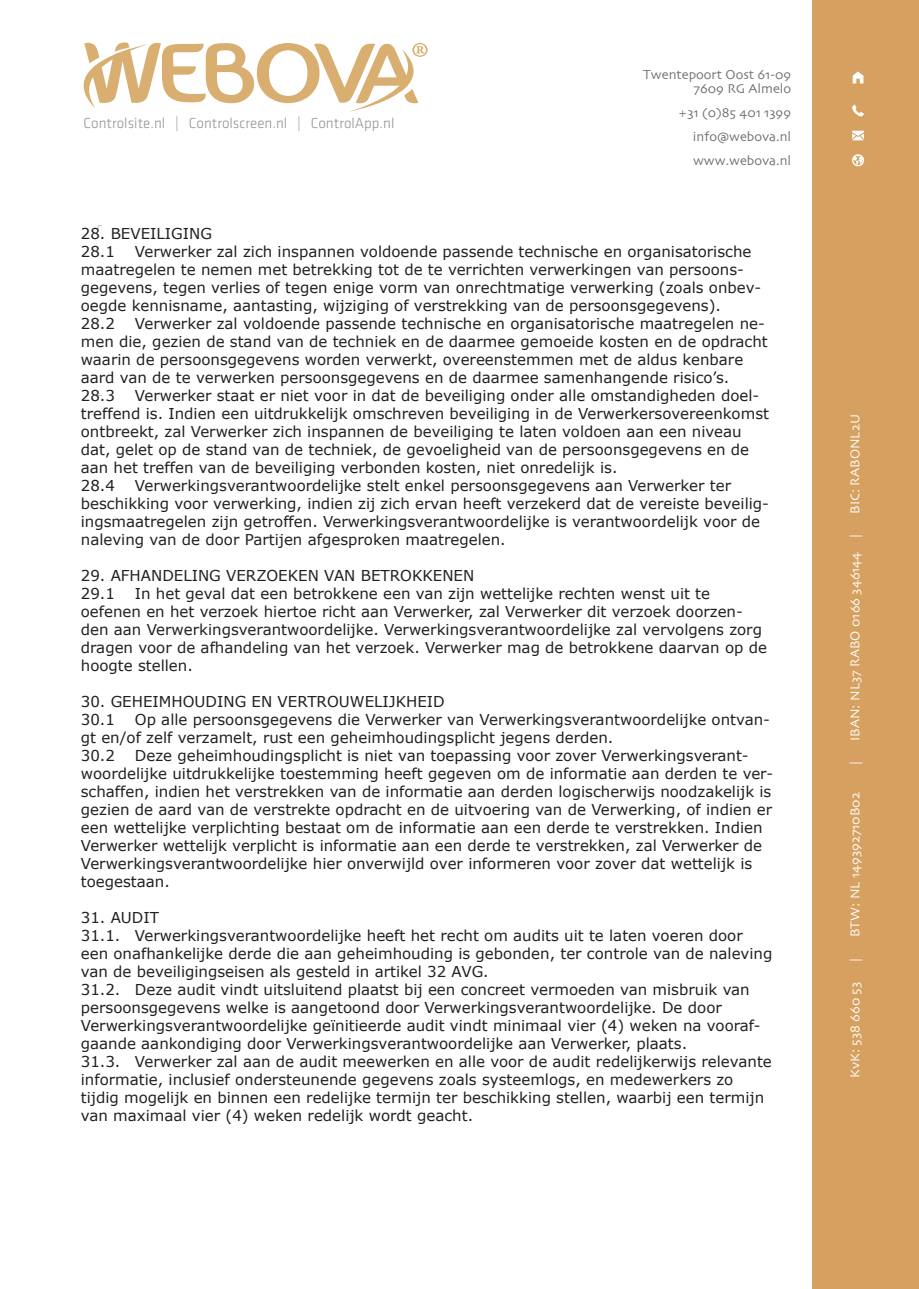
<style>
.page{position:relative;width:919px;height:1289px;background:#fff}
.page>*{position:absolute;margin:0;border:0;box-sizing:border-box;transform-origin:0 0}
.t1{font:15px/18px "Verdana";color:#231f20}
.t2{font:300 15px "Klavika";color:#8f9194}
.t3{font:13.5px "Skia Regular 1 1";color:#6c6d70}
.t4{font:13.5px "Skia Regular 1 1";color:#fff}
</style>
<div class="page">
<div style="left:812px;top:0;width:106px;height:1288px;background:#d6a160"></div>
<svg style="left:852px;top:105px;width:11px;height:11px"></svg>
<svg style="left:852px;top:72px;width:11px;height:11px"></svg>
<svg style="left:852px;top:154px;width:12px;height:12px"></svg>
<svg style="left:852px;top:131px;width:11px;height:9px"></svg>
<svg style="left:83px;top:42px;width:345px;height:70px"></svg>
<p class="t2" style="left:84px;top:115px;width:312px">Controlsite.nl | Controlscreen.nl | ControlApp.nl</p>
<p class="t3" style="left:643px;top:67px;width:149px">Twentepoort Oost 61-09</p>
<p class="t3" style="left:693px;top:80px;width:99px">7609 RG Almelo</p>
<p class="t3" style="left:678px;top:104px;width:115px">+31 (0)85 401 1399</p>
<p class="t3" style="left:693px;top:128px;width:100px">info@webova.nl</p>
<p class="t3" style="left:693px;top:152px;width:100px">www.webova.nl</p>
<p class="t1" style="left:81px;top:224px;width:133px">28. BEVEILIGING</p>
<p class="t1" style="left:81px;top:242px;width:36px">28.1</p>
<p class="t1" style="left:81px;top:242px;width:681px;text-indent:54px">Verwerker zal zich inspannen voldoende passende technische en organisatorische maatregelen te nemen met betrekking tot de te verrichten verwerkingen van persoons&shy;gegevens, tegen verlies of tegen enige vorm van onrechtmatige verwerking (zoals onbev&shy;oegde kennisname, aantasting, wijziging of verstrekking van de persoonsgegevens).</p>
<p class="t1" style="left:81px;top:314px;width:36px">28.2</p>
<p class="t1" style="left:81px;top:314px;width:688px;text-indent:54px">Verwerker zal voldoende passende technische en organisatorische maatregelen ne&shy;men die, gezien de stand van de techniek en de daarmee gemoeide kosten en de opdracht waarin de persoonsgegevens worden verwerkt, overeenstemmen met de aldus kenbare aard van de te verwerken persoonsgegevens en de daarmee samenhangende risico’s.</p>
<p class="t1" style="left:81px;top:386px;width:36px">28.3</p>
<p class="t1" style="left:81px;top:386px;width:689px;text-indent:54px">Verwerker staat er niet voor in dat de beveiliging onder alle omstandigheden doel&shy;treffend is. Indien een uitdrukkelijk omschreven beveiliging in de Verwerkersovereenkomst ontbreekt, zal Verwerker zich inspannen de beveiliging te laten voldoen aan een niveau dat, gelet op de stand van de techniek, de gevoeligheid van de persoonsgegevens en de aan het treffen van de beveiliging verbonden kosten, niet onredelijk is.</p>
<p class="t1" style="left:81px;top:476px;width:36px">28.4</p>
<p class="t1" style="left:81px;top:476px;width:689px;text-indent:54px">Verwerkingsverantwoordelijke stelt enkel persoonsgegevens aan Verwerker ter beschikking voor verwerking, indien zij zich ervan heeft verzekerd dat de vereiste beveilig&shy;ingsmaatregelen zijn getroffen. Verwerkingsverantwoordelijke is verantwoordelijk voor de naleving van de door Partijen afgesproken maatregelen.</p>
<p class="t1" style="left:81px;top:566px;width:395px">29. AFHANDELING VERZOEKEN VAN BETROKKENEN</p>
<p class="t1" style="left:81px;top:584px;width:36px">29.1</p>
<p class="t1" style="left:81px;top:584px;width:687px;text-indent:54px">In het geval dat een betrokkene een van zijn wettelijke rechten wenst uit te oefenen en het verzoek hiertoe richt aan Verwerker, zal Verwerker dit verzoek doorzen&shy;den aan Verwerkingsverantwoordelijke. Verwerkingsverantwoordelijke zal vervolgens zorg dragen voor de afhandeling van het verzoek. Verwerker mag de betrokkene daarvan op de hoogte stellen.</p>
<p class="t1" style="left:81px;top:692px;width:365px">30. GEHEIMHOUDING EN VERTROUWELIJKHEID</p>
<p class="t1" style="left:81px;top:710px;width:36px">30.1</p>
<p class="t1" style="left:81px;top:710px;width:690px;text-indent:54px">Op alle persoonsgegevens die Verwerker van Verwerkingsverantwoordelijke ontvan&shy;gt en/of zelf verzamelt, rust een geheimhoudingsplicht jegens derden.</p>
<p class="t1" style="left:81px;top:746px;width:36px">30.2</p>
<p class="t1" style="left:81px;top:746px;width:694px;text-indent:54px">Deze geheimhoudingsplicht is niet van toepassing voor zover Verwerkingsverant&shy;woordelijke uitdrukkelijke toestemming heeft gegeven om de informatie aan derden te ver&shy;schaffen, indien het verstrekken van de informatie aan derden logischerwijs noodzakelijk is gezien de aard van de verstrekte opdracht en de uitvoering van de Verwerking, of indien er een wettelijke verplichting bestaat om de informatie aan een derde te verstrekken. Indien Verwerker wettelijk verplicht is informatie aan een derde te verstrekken, zal Verwerker de Verwerkingsverantwoordelijke hier onverwijld over informeren voor zover dat wettelijk is toegestaan.</p>
<p class="t1" style="left:81px;top:908px;width:80px">31. AUDIT</p>
<p class="t1" style="left:81px;top:926px;width:693px">31.1. Verwerkingsverantwoordelijke heeft het recht om audits uit te laten voeren door een onafhankelijke derde die aan geheimhouding is gebonden, ter controle van de naleving van de beveiligingseisen als gesteld in artikel 32 AVG.</p>
<p class="t1" style="left:81px;top:980px;width:681px">31.2. Deze audit vindt uitsluitend plaatst bij een concreet vermoeden van misbruik van persoonsgegevens welke is aangetoond door Verwerkingsverantwoordelijke. De door Verwerkingsverantwoordelijke geïnitieerde audit vindt minimaal vier (4) weken na vooraf&shy;gaande aankondiging door Verwerkingsverantwoordelijke aan Verwerker, plaats.</p>
<p class="t1" style="left:81px;top:1052px;width:692px">31.3. Verwerker zal aan de audit meewerken en alle voor de audit redelijkerwijs relevante informatie, inclusief ondersteunende gegevens zoals systeemlogs, en medewerkers zo tijdig mogelijk en binnen een redelijke termijn ter beschikking stellen, waarbij een termijn van maximaal vier (4) weken redelijk wordt geacht.</p>
<p class="t4" style="left:846px;top:514px;width:101px;rotate:-90deg">BIC: RABONL2U</p>
<p class="t4" style="left:846px;top:741px;width:208px;rotate:-90deg">IBAN: NL37 RABO 0166 346144 |</p>
<p class="t4" style="left:846px;top:765px;width:5px;rotate:-90deg">|</p>
<p class="t4" style="left:846px;top:937px;width:147px;rotate:-90deg">BTW: NL 149392710B02</p>
<p class="t4" style="left:846px;top:961px;width:5px;rotate:-90deg">|</p>
<p class="t4" style="left:846px;top:1077px;width:97px;rotate:-90deg">KvK: 538 660 53</p>
</div>
